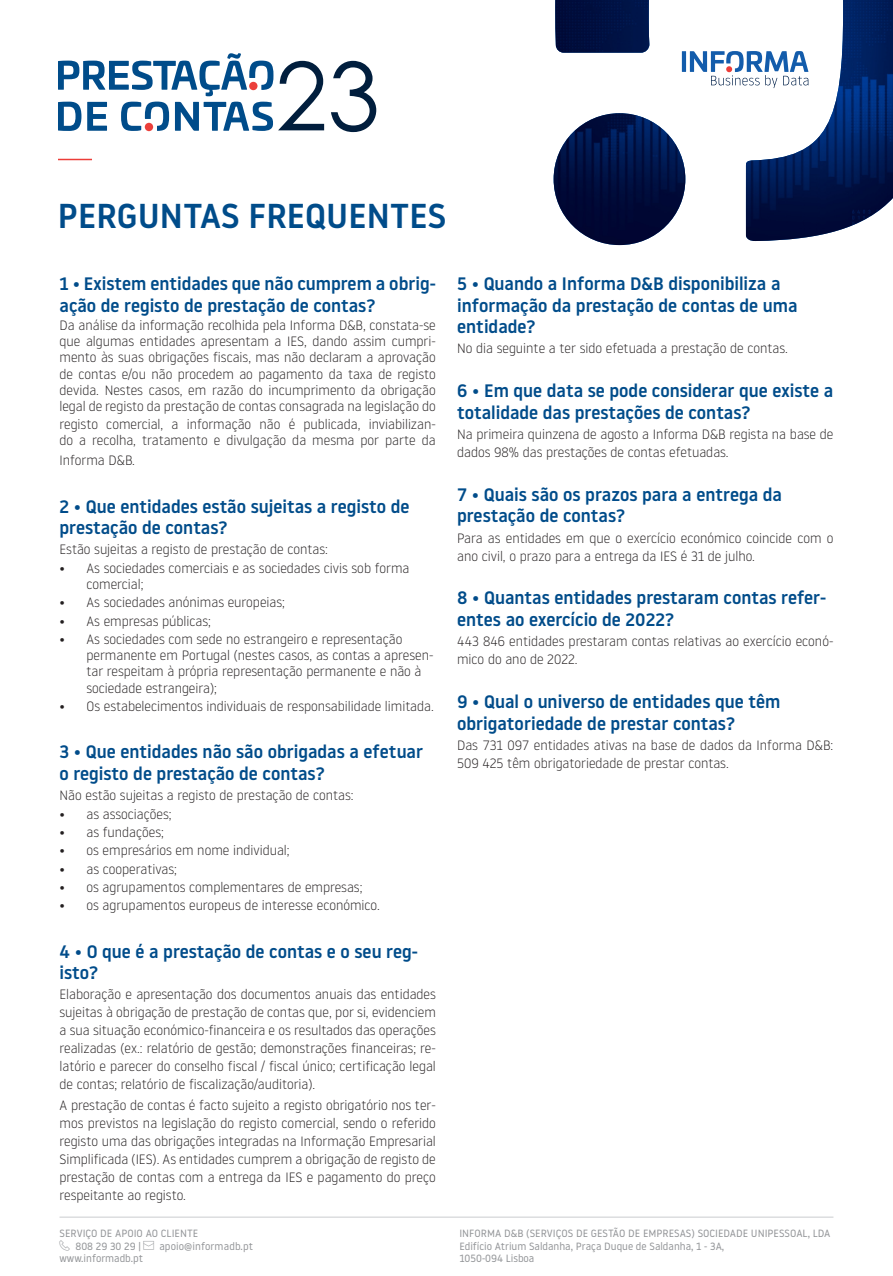
<style>
.page{position:relative;width:893px;height:1276px;background:#fff}
.page>*{position:absolute;margin:0;border:0;box-sizing:border-box;transform-origin:0 0}
.t1{font:500 34.5px "Noway";color:#004c8a}
.PERGUNTA{font:500 18px/21.6px "Noway";color:#004c8a}
.Lista_2{font:300 13.5px/18px "Noway";color:#231f20}
.texto{font:10.5px "Noway";color:#939598}
.subtitulo{font:10.5px "Noway";color:#939598}
</style>
<div class="page">
<hr style="left:58px;top:159px;width:34px;height:1px;background:#ec3d39">
<svg style="left:58px;top:53px;width:318px;height:79px"></svg>
<div style="left:249px;top:82px;width:8px;height:8px;background:#eb403b;border-radius:50%"></div>
<div style="left:145px;top:123px;width:8px;height:8px;background:#eb403b;border-radius:50%"></div>
<hr style="left:60px;top:1216px;width:773px;height:2px;background:#dcdddf">
<img style="left:554px;top:0;width:339px;height:245px">
<p class="t1" style="left:58px;top:192px;width:390px">PERGUNTAS FREQUENTES</p>
<p class="PERGUNTA" style="left:60px;top:272px;width:378px">1 • Existem entidades que não cumprem a obrig&shy;ação de registo de prestação de contas?</p>
<p class="Lista_2" style="left:60px;top:316px;width:378px;line-height:16.2px;text-align:justify">Da análise da informação recolhida pela Informa D&amp;B, constata-se que algumas entidades apresentam a IES, dando assim cumpri&shy;mento às suas obrigações fiscais, mas não declaram a aprovação de contas e/ou não procedem ao pagamento da taxa de registo devida. Nestes casos, em razão do incumprimento da obrigação legal de registo da prestação de contas consagrada na legislação do</p>
<p class="Lista_2" style="left:60px;top:416px;width:378px;line-height:16.2px">registo comercial, a informação não é publicada, inviabilizan&shy;do a recolha, tratamento e divulgação da mesma por parte da</p>
<p class="Lista_2" style="left:60px;top:451px;width:77px">Informa D&amp;B.</p>
<p class="PERGUNTA" style="left:60px;top:495px;width:351px">2 • Que entidades estão sujeitas a registo de prestação de contas?</p>
<p class="Lista_2" style="left:60px;top:540px;width:270px">Estão sujeitas a registo de prestação de contas:</p>
<p class="Lista_2" style="left:87px;top:559px;width:324px;line-height:16.2px;text-indent:-27px">• As sociedades comerciais e as sociedades civis sob forma comercial;</p>
<p class="Lista_2" style="left:60px;top:593px;width:227px">• As sociedades anónimas europeias;</p>
<p class="Lista_2" style="left:60px;top:611px;width:153px">• As empresas públicas;</p>
<p class="Lista_2" style="left:87px;top:630px;width:348px;line-height:16.2px;text-indent:-27px">• As sociedades com sede no estrangeiro e representação permanente em Portugal (nestes casos, as contas a apresen&shy;tar respeitam à própria representação permanente e não à sociedade estrangeira);</p>
<p class="Lista_2" style="left:60px;top:696px;width:376px">• Os estabelecimentos individuais de responsabilidade limitada.</p>
<p class="PERGUNTA" style="left:60px;top:741px;width:365px">3 • Que entidades não são obrigadas a efetuar o registo de prestação de contas?</p>
<p class="Lista_2" style="left:60px;top:785px;width:296px">Não estão sujeitas a registo de prestação de contas:</p>
<p class="Lista_2" style="left:60px;top:804px;width:114px">• as associações;</p>
<p class="Lista_2" style="left:60px;top:822px;width:106px">• as fundações;</p>
<p class="Lista_2" style="left:60px;top:840px;width:232px">• os empresários em nome individual;</p>
<p class="Lista_2" style="left:60px;top:859px;width:119px">• as cooperativas;</p>
<p class="Lista_2" style="left:60px;top:877px;width:304px">• os agrupamentos complementares de empresas;</p>
<p class="Lista_2" style="left:60px;top:895px;width:322px">• os agrupamentos europeus de interesse económico.</p>
<p class="PERGUNTA" style="left:60px;top:940px;width:360px">4 • O que é a prestação de contas e o seu reg&shy;isto?</p>
<p class="Lista_2" style="left:60px;top:985px;width:378px;text-align:justify">Elaboração e apresentação dos documentos anuais das entidades sujeitas à obrigação de prestação de contas que, por si, evidenciem a sua situação económico-financeira e os resultados das operações realizadas (ex.: relatório de gestão; demonstrações financeiras; re&shy;latório e parecer do conselho fiscal / fiscal único; certificação legal de contas; relatório de fiscalização/auditoria).</p>
<p class="Lista_2" style="left:60px;top:1095px;width:378px;text-align:justify">A prestação de contas é facto sujeito a registo obrigatório nos ter&shy;mos previstos na legislação do registo comercial, sendo o referido registo uma das obrigações integradas na Informação Empresarial Simplificada (IES). As entidades cumprem a obrigação de registo de prestação de contas com a entrega da IES e pagamento do preço respeitante ao registo.</p>
<p class="subtitulo" style="left:60px;top:1226px;width:140px">SERVIÇO DE APOIO AO CLIENTE</p>
<p class="texto" style="left:76px;top:1239px;width:67px">808 29 30 29 |</p>
<p class="texto" style="left:159px;top:1239px;width:95px">apoio@informadb.pt</p>
<p class="texto" style="left:60px;top:1251px;width:85px">www.informadb.pt</p>
<p class="PERGUNTA" style="left:457px;top:272px;width:342px">5 • Quando a Informa D&amp;B disponibiliza a informação da prestação de contas de uma entidade?</p>
<p class="Lista_2" style="left:457px;top:339px;width:332px">No dia seguinte a ter sido efetuada a prestação de contas.</p>
<p class="PERGUNTA" style="left:457px;top:380px;width:378px">6 • Em que data se pode considerar que existe a totalidade das prestações de contas?</p>
<p class="Lista_2" style="left:457px;top:424px;width:378px">Na primeira quinzena de agosto a Informa D&amp;B regista na base de dados 98% das prestações de contas efetuadas.</p>
<p class="PERGUNTA" style="left:457px;top:483px;width:326px">7 • Quais são os prazos para a entrega da prestação de contas?</p>
<p class="Lista_2" style="left:457px;top:528px;width:378px">Para as entidades em que o exercício económico coincide com o ano civil, o prazo para a entrega da IES é 31 de julho.</p>
<p class="PERGUNTA" style="left:457px;top:587px;width:371px">8 • Quantas entidades prestaram contas refer&shy;entes ao exercício de 2022?</p>
<p class="Lista_2" style="left:457px;top:632px;width:378px">443 846 entidades prestaram contas relativas ao exercício econó&shy;mico do ano de 2022.</p>
<p class="PERGUNTA" style="left:457px;top:690px;width:325px">9 • Qual o universo de entidades que têm obrigatoriedade de prestar contas?</p>
<p class="Lista_2" style="left:457px;top:735px;width:378px">Das 731 097 entidades ativas na base de dados da Informa D&amp;B:<br>509 425 têm obrigatoriedade de prestar contas.</p>
<p class="subtitulo" style="left:459px;top:1226px;width:372px">INFORMA D&amp;B (SERVIÇOS DE GESTÃO DE EMPRESAS) SOCIEDADE UNIPESSOAL, LDA</p>
<p class="texto" style="left:459px;top:1239px;width:266px">Edifício Atrium Saldanha, Praça Duque de Saldanha, 1 - 3A,</p>
<p class="texto" style="left:459px;top:1251px;width:77px">1050-094 Lisboa</p>
</div>
